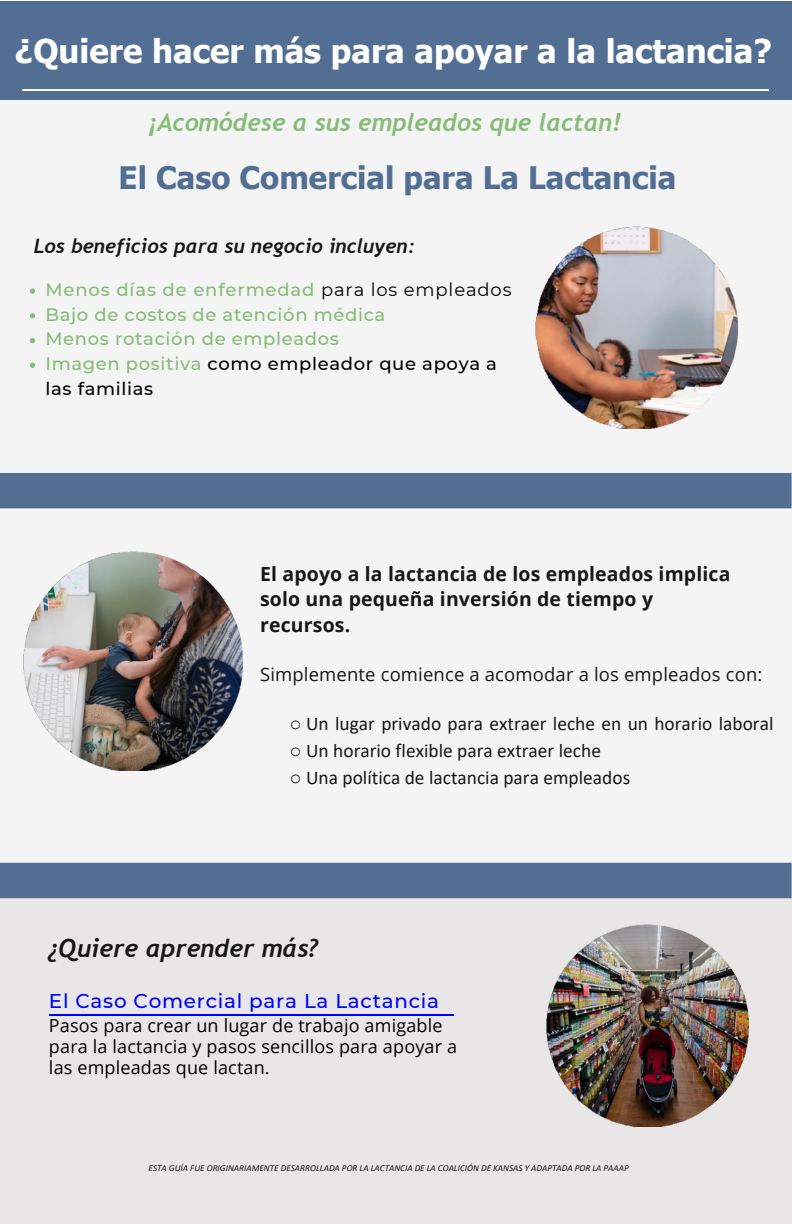
<style>
.page{position:relative;width:792px;height:1224px;background:#fff}
.page>*{position:absolute;margin:0;border:0;box-sizing:border-box;transform-origin:0 0}
.t1{font:700 32.7px "Tahoma";color:#fff}
.t2{font:700 31px "Tahoma";color:#526f93}
.t3{font:italic 700 25px "Trebuchet";color:#171717}
.t4{font:italic 700 24.5px "Trebuchet";color:#86bc78}
.t5{font:italic 700 19.9px "Trebuchet";color:#171717}
.t6{font:500 19.9px "Montserrat";letter-spacing:.04em;color:#00f}
.t7{font:19.4px/27px "Calibri";color:#171717}
.t8{font:700 19.4px/25.5px "Open Sans";letter-spacing:.01em;color:#171717}
.t9{font:19.4px/27px "Courier New";color:#171717;text-align:justify}
.t10{font:18.4px "Open Sans";letter-spacing:.01em;color:#171717}
.t11{font:500 18px/24.8px "Montserrat";letter-spacing:.035em;color:#86bc78}
.t12{font:18px/21px "Open Sans";letter-spacing:.01em;color:#000}
.t13{font:italic 9.1px "Calibri";color:#171717}
.s1{font-weight:400;color:#000}
.s2{color:#000}
</style>
<div class="page">
<div style="left:0;top:896px;width:792px;height:328px;background:#e8e6e6"></div>
<img style="left:546px;top:924px;width:203px;height:202px">
<div style="left:0;top:100px;width:792px;height:375px;background:#f4f4f4"></div>
<div style="left:0;top:1px;width:792px;height:99px;background:#526f93"></div>
<hr style="left:22px;top:89px;width:747px;height:2px;background:#fff">
<img style="left:535px;top:226px;width:203px;height:203px">
<svg style="left:0;top:473px;width:792px;height:425px;fill:#f4f4f4"></svg>
<hr style="left:49px;top:1014px;width:404px;height:1px;background:#00f">
<svg style="left:30px;top:288px;width:5px;height:6px"></svg>
<svg style="left:30px;top:313px;width:5px;height:5px"></svg>
<svg style="left:30px;top:338px;width:5px;height:5px"></svg>
<svg style="left:30px;top:363px;width:5px;height:5px"></svg>
<h1 class="t1" style="left:15px;top:30px;width:759px">¿Quiere hacer más para apoyar a la lactancia?</h1>
<h3 class="t4" style="left:149px;top:108px;width:474px">¡Acomódese a sus empleados que lactan!</h3>
<h2 class="t2" style="left:119px;top:158px;width:559px">El Caso Comercial para La Lactancia</h2>
<p class="t5" style="left:34px;top:234px;width:383px">Los beneficios para su negocio incluyen:</p>
<p class="t11" style="left:45px;top:277px;width:468px">Menos días de enfermedad <span class="s1">para los empleados<br></span>Bajo de costos de atención médica<br>Menos rotación de empleados<br>Imagen positiva <span class="s2">como empleador que apoya a las familias</span></p>
<p class="t8" style="left:260px;top:560px;width:472px">El apoyo a la lactancia de los empleados implica solo una pequeña inversión de tiempo y recursos.</p>
<p class="t10" style="left:260px;top:661px;width:504px">Simplemente comience a acomodar a los empleados con:</p>
<p class="t7" style="left:306px;top:712px;width:469px">Un lugar privado para extraer leche en un horario laboral<br>Un horario flexible para extraer leche<br>Una política de lactancia para empleados</p>
<p class="t9" style="left:290px;top:710px;width:13px">o o o</p>
<h3 class="t3" style="left:49px;top:934px;width:271px">¿Quiere aprender más?</h3>
<p class="t6" style="left:49px;top:989px;width:392px">El Caso Comercial para La Lactancia</p>
<p class="t12" style="left:49px;top:1014px;width:410px">Pasos para crear un lugar de trabajo amigable para la lactancia y pasos sencillos para apoyar a las empleadas que lactan.</p>
<p class="t13" style="left:149px;top:1164px;width:482px">ESTA GUÍA FUE ORIGINARIAMENTE DESARROLLADA POR LA LACTANCIA DE LA COALICIÓN DE KANSAS Y ADAPTADA POR LA PAAAP</p>
</div>
